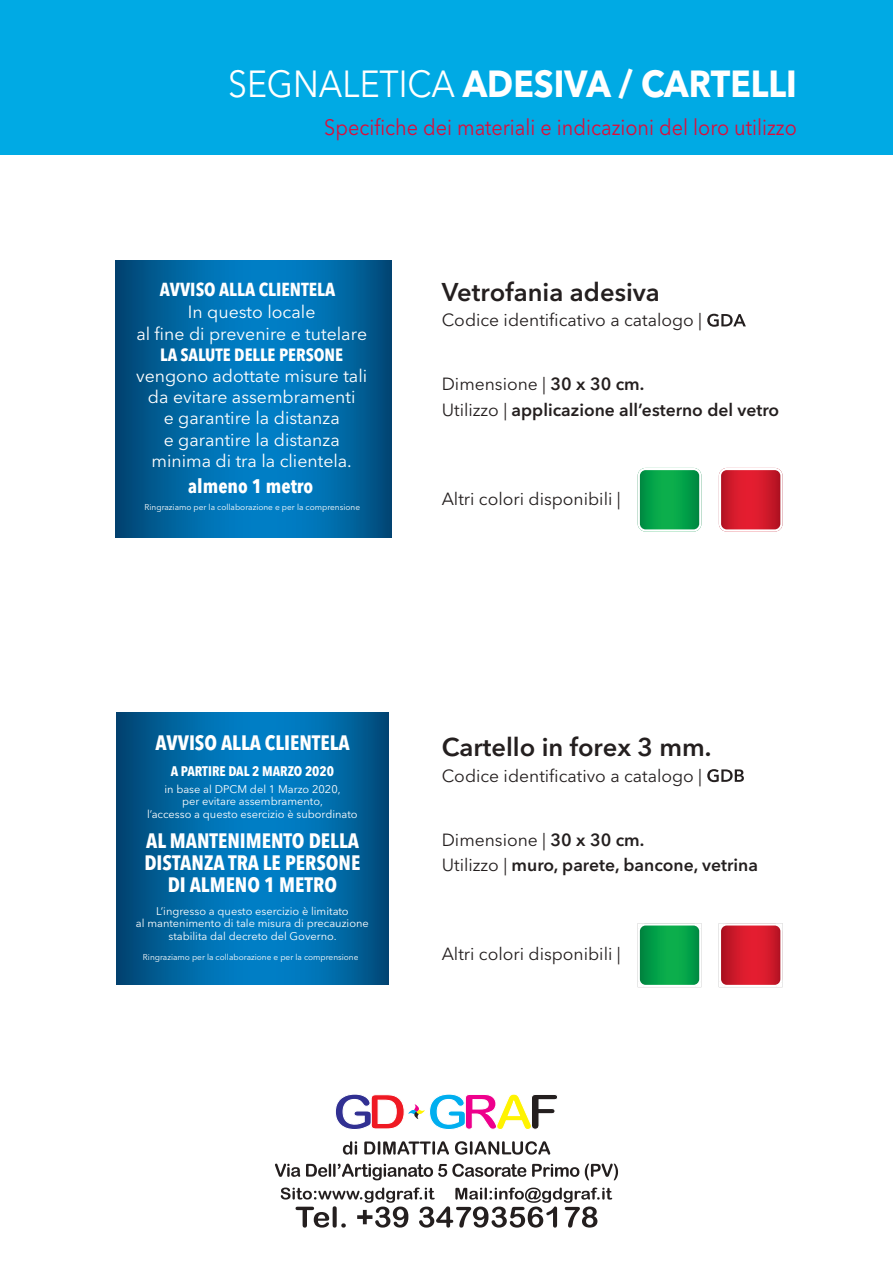
<style>
.page{position:relative;width:893px;height:1263px;background:#fff}
.page>*{position:absolute;margin:0;border:0;box-sizing:border-box;transform-origin:0 0}
.t1{font:700 37.35px "Avenir Next LT Pro";color:#fff;scale:.9 1}
.t2{font:600 25.5px "Avenir Next LT Pro";color:#241f1f}
.t3{font:22.05px "Avenir Next LT Pro";color:#db0e3a;scale:.9 1}
.t4{font:700 condensed 20.7px/22px "Avenir Next LT Pro";color:#fff;text-align:center}
.t5{font:700 condensed 19.5px "Avenir Next LT Pro";color:#fff}
.t6{font:700 condensed 18.75px "Avenir Next LT Pro";color:#fff}
.t7{font:17.7px/21.1px "Avenir Next LT Pro";color:#fff;text-align:center}
.t8{font:700 condensed 17.7px "Avenir Next LT Pro";color:#fff}
.t9{font:600 17.55px/25.5px "Avenir Next LT Pro";color:#241f1f}
.t10{font:17.55px "Avenir Next LT Pro";color:#241f1f}
.t11{font:700 condensed 13.8px "Avenir Next LT Pro";color:#fff}
.t12{font:11.1px/12.5px "Avenir Next LT Pro";color:#fff;text-align:center}
.t13{font:8.25px "Avenir Next LT Pro";color:#fff}
.s1{font-weight:400}
</style>
<div class="page">
<svg style="left:115px;top:261px;width:276px;height:276px;background:#0069a6"></svg>
<svg style="left:719px;top:468px;width:64px;height:64px;background:#d73948"></svg>
<svg style="left:638px;top:468px;width:63px;height:64px;background:#25ac5f"></svg>
<svg style="left:638px;top:923px;width:63px;height:64px;background:#25ac5f"></svg>
<svg style="left:719px;top:923px;width:64px;height:64px;background:#d63a48"></svg>
<svg style="left:116px;top:712px;width:272px;height:272px;background:#0069a6"></svg>
<div style="left:0;top:0;width:893px;height:154px;background:#00aae4"></div>
<svg style="left:707px;top:314px;width:39px;height:13px"></svg>
<svg style="left:707px;top:769px;width:37px;height:13px"></svg>
<svg style="left:335px;top:1094px;width:222px;height:36px"></svg>
<svg style="left:343px;top:1141px;width:14px;height:13px"></svg>
<svg style="left:364px;top:1141px;width:85px;height:14px"></svg>
<svg style="left:455px;top:1141px;width:95px;height:14px"></svg>
<svg style="left:281px;top:1187px;width:331px;height:40px"></svg>
<svg style="left:275px;top:1163px;width:25px;height:14px"></svg>
<svg style="left:306px;top:1163px;width:220px;height:17px"></svg>
<svg style="left:532px;top:1164px;width:47px;height:13px"></svg>
<svg style="left:585px;top:1163px;width:33px;height:17px"></svg>
<h1 class="t1" style="left:228px;top:61px;width:634px"><span class="s1">SEGNALETICA</span> ADESIVA / CARTELLI</h1>
<h3 class="t3" style="left:324px;top:114px;width:527px">Specifiche dei materiali e indicazioni del loro utilizzo</h3>
<h3 class="t6" style="left:160px;top:278px;width:177px">AVVISO ALLA CLIENTELA</h3>
<h3 class="t7" style="left:136px;top:302px;width:232px">In questo locale<br>al fine di prevenire e tutelare</h3>
<h3 class="t8" style="left:160px;top:344px;width:184px">LA SALUTE DELLE PERSONE</h3>
<h3 class="t7" style="left:136px;top:365px;width:233px">vengono adottate misure tali da evitare assembramenti<br>e garantire la distanza<br>e garantire la distanza minima di tra la clientela.</h3>
<h3 class="t5" style="left:188px;top:474px;width:127px">almeno 1 metro</h3>
<p class="t13" style="left:145px;top:502px;width:217px">Ringraziamo per la collaborazione e per la comprensione</p>
<h2 class="t2" style="left:442px;top:276px;width:220px">Vetrofania adesiva</h2>
<h3 class="t10" style="left:442px;top:310px;width:262px">Codice identificativo a catalogo |</h3>
<h3 class="t9" style="left:442px;top:371px;width:339px"><span class="s1">Dimensione |</span> 30 x 30 cm.<br><span class="s1">Utilizzo |</span> applicazione all’esterno del vetro</h3>
<h3 class="t10" style="left:442px;top:488px;width:180px">Altri colori disponibili |</h3>
<h3 class="t4" style="left:155px;top:731px;width:196px">AVVISO ALLA CLIENTELA</h3>
<p class="t11" style="left:171px;top:762px;width:165px">A PARTIRE DAL 2 MARZO 2020</p>
<p class="t12" style="left:147px;top:782px;width:212px">in base al DPCM del 1 Marzo 2020,<br>per evitare assembramento,<br>l’accesso a questo esercizio è subordinato</p>
<h3 class="t4" style="left:144px;top:829px;width:217px">AL MANTENIMENTO DELLA<br>DISTANZA TRA LE PERSONE<br>DI ALMENO 1 METRO</h3>
<p class="t12" style="left:136px;top:904px;width:234px">L’ingresso a questo esercizio è limitato<br>al mantenimento di tale misura di precauzione stabilita dal decreto del Governo.</p>
<p class="t13" style="left:143px;top:952px;width:217px">Ringraziamo per la collaborazione e per la comprensione</p>
<h2 class="t2" style="left:442px;top:732px;width:271px">Cartello in forex 3 mm.</h2>
<h3 class="t10" style="left:442px;top:765px;width:262px">Codice identificativo a catalogo |</h3>
<h3 class="t9" style="left:442px;top:827px;width:318px"><span class="s1">Dimensione |</span> 30 x 30 cm.<br><span class="s1">Utilizzo |</span> muro, parete, bancone, vetrina</h3>
<h3 class="t10" style="left:442px;top:944px;width:180px">Altri colori disponibili |</h3>
</div>
